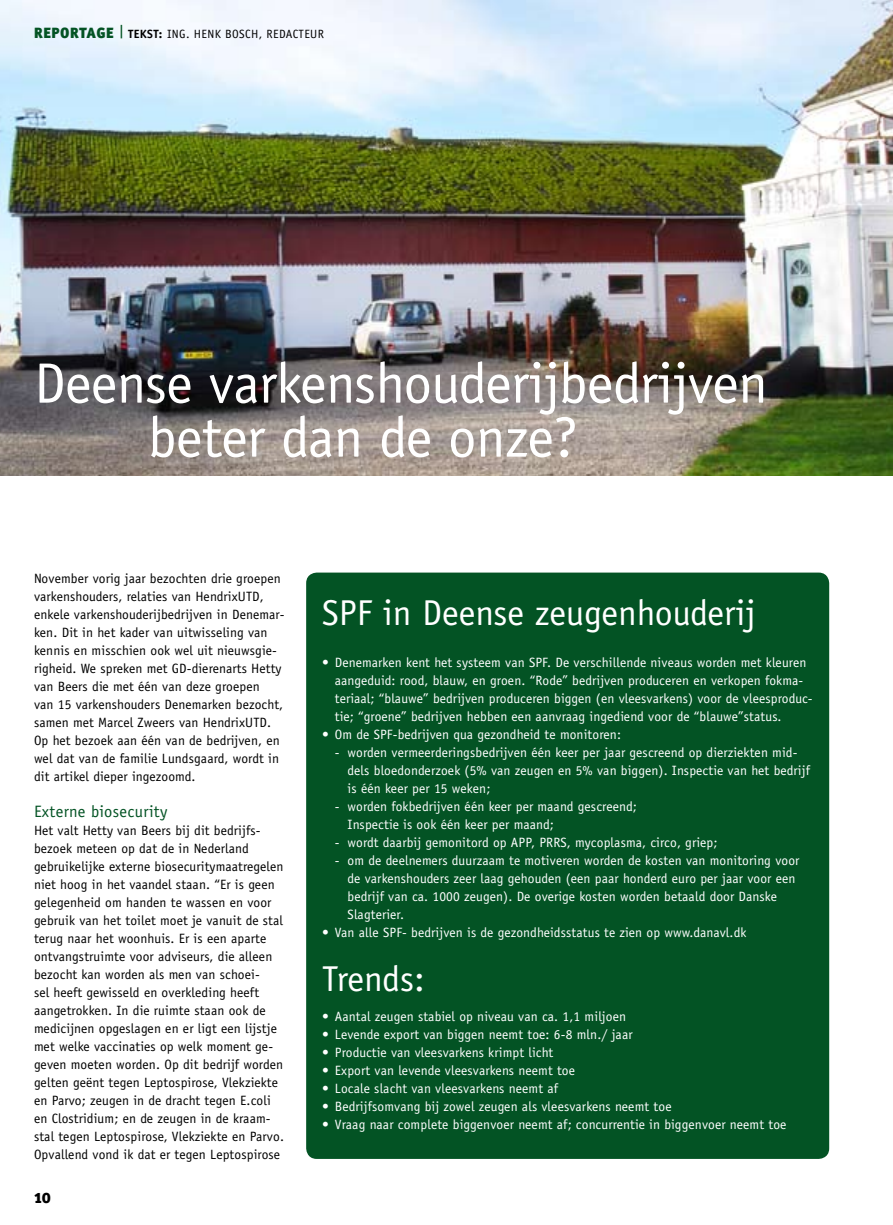
<style>
.page{position:relative;width:893px;height:1225px;background:#fff}
.page>*{position:absolute;margin:0;border:0;box-sizing:border-box;transform-origin:0 0}
.t1{font:57px/54px "Officina Sans";letter-spacing:-.01em;color:#fff}
.t2{font:36px "Officina Sans";color:#fff}
.t3{font:16.5px "Officina Sans";letter-spacing:.02em;color:#035324}
.t4{font:900 15px "Officina San ITC";letter-spacing:.03em;color:#035324}
.t5{font:900 15px "Officina San ITC";color:#000}
.t6{font:13.5px/18px "Officina Sans";letter-spacing:.01em;color:#fff}
.t7{font:13.5px/18px "Officina Sans";letter-spacing:.01em;color:#000}
.t8{font:12px "Officina Sans";color:#000}
.s1{font-family:"Officina Sans";font-weight:700;font-size:12px;color:#000}
.s2{font-family:"Officina Sans";font-weight:400;font-size:12px;color:#000}
</style>
<div class="page">
<div style="left:306px;top:572px;width:523px;height:587px;background:#035324;border-radius:11px"></div>
<img style="left:0;top:0;width:893px;height:475px">
<p class="t4" style="left:34px;top:23px;width:175px">REPORTAGE <sup>|</sup> <span class="s1">tekst:</span> <span class="s2">ing . Henk</span></p>
<p class="t8" style="left:225px;top:27px;width:15px">Bosch</p>
<p class="t8" style="left:259px;top:27px;width:16px">, redacteur</p>
<h1 class="t1" style="left:148px;top:356px;width:621px;text-indent:-114px">Deense varkenshouderijbedrijven beter dan de onze?</h1>
<p class="t7" style="left:34px;top:569px;width:252px">November vorig jaar bezochten drie groepen varkenshouders, relaties van HendrixUTD, enkele varkenshouderijbedrijven in Denemar&shy;ken. Dit in het kader van uitwisseling van kennis en misschien ook wel uit nieuwsgie&shy;righeid. We spreken met GD-dierenarts Hetty van Beers die met één van deze groepen<br>van 15 varkenshouders Denemarken bezocht, samen met Marcel Zweers van HendrixUTD.<br>Op het bezoek aan één van de bedrijven, en wel dat van de familie Lundsgaard, wordt in dit artikel dieper ingezoomd.</p>
<p class="t3" style="left:34px;top:801px;width:135px">Externe biosecurity</p>
<p class="t7" style="left:34px;top:821px;width:251px">Het valt Hetty van Beers bij dit bedrijfs&shy;bezoek meteen op dat de in Nederland gebruikelijke externe biosecuritymaatregelen niet hoog in het vaandel staan. “Er is geen gelegenheid om handen te wassen en voor gebruik van het toilet moet je vanuit de stal terug naar het woonhuis. Er is een aparte ontvangstruimte voor adviseurs, die alleen bezocht kan worden als men van schoei-<br>sel heeft gewisseld en overkleding heeft aangetrokken. In die ruimte staan ook de medicijnen opgeslagen en er ligt een lijstje met welke vaccinaties op welk moment ge&shy;geven moeten worden. Op dit bedrijf worden gelten geënt tegen Leptospirose, Vlekziekte en Parvo; zeugen in de dracht tegen E.coli en Clostridium; en de zeugen in de kraam&shy;stal tegen Leptospirose, Vlekziekte en Parvo.<br>Opvallend vond ik dat er tegen Leptospirose</p>
<p class="t5" style="left:34px;top:1188px;width:18px">10</p>
<h2 class="t2" style="left:322px;top:591px;width:435px">SPF in Deense zeugenhouderij</h2>
<p class="t6" style="left:335px;top:653px;width:479px;text-indent:-13px">• Denemarken kent het systeem van SPF. De verschillende niveaus worden met kleuren aangeduid: rood, blauw, en groen. “Rode” bedrijven produceren en verkopen fokma&shy;teriaal; “blauwe” bedrijven produceren biggen (en vleesvarkens) voor de vleesproduc&shy;tie; “groene” bedrijven hebben een aanvraag ingediend voor de “blauwe”status.</p>
<p class="t6" style="left:322px;top:725px;width:300px">• Om de SPF-bedrijven qua gezondheid te monitoren:</p>
<p class="t6" style="left:348px;top:743px;width:464px;text-indent:-13px">- worden vermeerderingsbedrijven één keer per jaar gescreend op dierziekten mid&shy;dels bloedonderzoek (5% van zeugen en 5% van biggen). Inspectie van het bedrijf is één keer per 15 weken;</p>
<p class="t6" style="left:348px;top:797px;width:291px;text-indent:-13px">- worden fokbedrijven één keer per maand gescreend;<br>Inspectie is ook één keer per maand;</p>
<p class="t6" style="left:335px;top:833px;width:384px">- wordt daarbij gemonitord op APP, PRRS, mycoplasma, circo, griep;</p>
<p class="t6" style="left:348px;top:851px;width:453px;text-indent:-13px">- om de deelnemers duurzaam te motiveren worden de kosten van monitoring voor de varkenshouders zeer laag gehouden (een paar honderd euro per jaar voor een bedrijf van ca. 1000 zeugen). De overige kosten worden betaald door Danske Slagterier.</p>
<p class="t6" style="left:322px;top:923px;width:426px">• Van alle SPF- bedrijven is de gezondheidsstatus te zien op www.danavl.dk</p>
<h2 class="t2" style="left:322px;top:957px;width:104px">Trends:</h2>
<p class="t6" style="left:322px;top:1007px;width:306px">• Aantal zeugen stabiel op niveau van ca. 1,1 miljoen</p>
<p class="t6" style="left:322px;top:1025px;width:312px">• Levende export van biggen neemt toe: 6-8 mln./ jaar</p>
<p class="t6" style="left:322px;top:1043px;width:233px">• Productie van vleesvarkens krimpt licht</p>
<p class="t6" style="left:322px;top:1061px;width:254px">• Export van levende vleesvarkens neemt toe</p>
<p class="t6" style="left:322px;top:1079px;width:237px">• Locale slacht van vleesvarkens neemt af</p>
<p class="t6" style="left:322px;top:1097px;width:351px">• Bedrijfsomvang bij zowel zeugen als vleesvarkens neemt toe</p>
<p class="t6" style="left:322px;top:1115px;width:466px">• Vraag naar complete biggenvoer neemt af; concurrentie in biggenvoer neemt toe</p>
</div>
